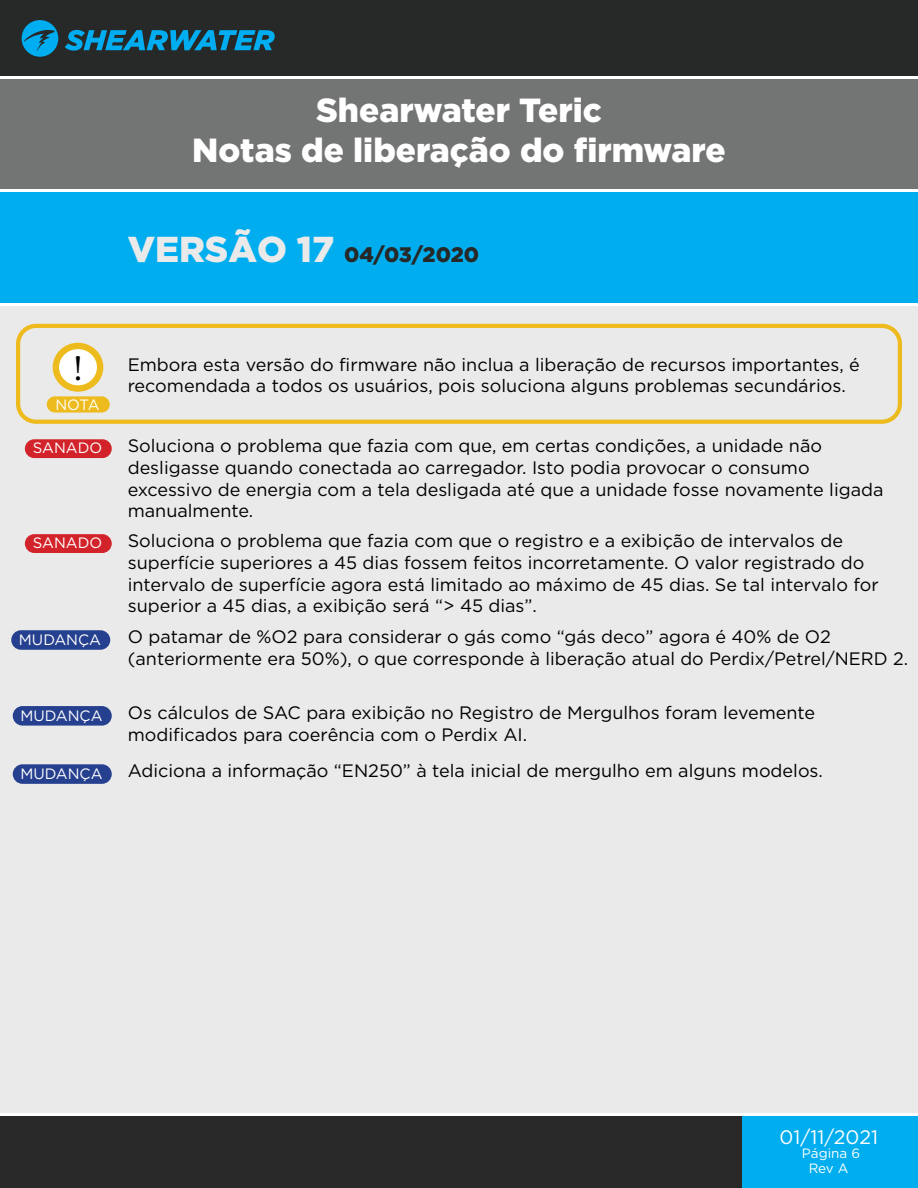
<style>
.page{position:relative;width:918px;height:1188px;background:#fff}
.page>*{position:absolute;margin:0;border:0;box-sizing:border-box;transform-origin:0 0}
.t1{font:36px "Minion Pro";color:#000}
.t2{font:900 33.45px/40.2px "Gotham HTF";color:#fff;text-align:center}
.t3{font:900 21px "Gotham HTF";color:#272828}
.t4{font:19.5px "Gotham HTF";color:#fff}
.t5{font:18px/21.6px "Gotham HTF";color:#000}
.t6{font:15px "Gotham";color:#fff}
.t7{font:15px "Gotham HTF";color:#fff}
.t8{font:13.5px "Gotham HTF";color:#fff}
.s1{font-size:36px;color:#eaeaea}
</style>
<div class="page">
<div style="left:0;top:0;width:918px;height:77px;background:#272828"></div>
<div style="left:0;top:1114px;width:918px;height:74px;background:#292929"></div>
<div style="left:0;top:305px;width:918px;height:809px;background:#eaeaea"></div>
<svg style="left:65px;top:30px;width:210px;height:21px"></svg>
<svg style="left:22px;top:20px;width:36px;height:37px"></svg>
<div style="left:0;top:191px;width:918px;height:114px;background:#00aeef"></div>
<div style="left:0;top:77px;width:918px;height:114px;background:#737474"></div>
<div style="left:742px;top:1114px;width:176px;height:74px;background:#00aeef"></div>
<hr style="left:0;top:76px;width:918px;height:3px;background:#fff">
<hr style="left:0;top:189px;width:918px;height:3px;background:#fff">
<hr style="left:0;top:303px;width:918px;height:3px;background:#fff">
<hr style="left:0;top:1113px;width:918px;height:3px;background:#fff">
<div style="left:26px;top:440px;width:85px;height:17px;background:#d2232a;border-radius:9px"></div>
<div style="left:25px;top:439px;width:87px;height:19px;border:2px solid #d2232a;border-radius:9px"></div>
<div style="left:12px;top:631px;width:98px;height:18px;background:#25408f;border-radius:9px"></div>
<div style="left:11px;top:630px;width:99px;height:20px;border:2px solid #25408f;border-radius:9px"></div>
<div style="left:16px;top:324px;width:886px;height:100px;border:4px solid #edbb1d;border-radius:18px"></div>
<svg style="left:56px;top:346px;width:44px;height:43px"></svg>
<div style="left:53px;top:343px;width:50px;height:49px;border:6px solid #edbb1d;border-radius:50%"></div>
<div style="left:48px;top:397px;width:61px;height:15px;background:#edbb1d;border-radius:7px"></div>
<div style="left:47px;top:396px;width:63px;height:17px;border:2px solid #edbb1d;border-radius:7px"></div>
<div style="left:26px;top:535px;width:85px;height:17px;background:#d2232a;border-radius:9px"></div>
<div style="left:25px;top:534px;width:87px;height:19px;border:2px solid #d2232a;border-radius:9px"></div>
<div style="left:14px;top:707px;width:97px;height:18px;background:#25408f;border-radius:9px"></div>
<div style="left:13px;top:706px;width:99px;height:20px;border:2px solid #25408f;border-radius:9px"></div>
<div style="left:14px;top:765px;width:97px;height:18px;background:#25408f;border-radius:9px"></div>
<div style="left:13px;top:764px;width:99px;height:20px;border:2px solid #25408f;border-radius:9px"></div>
<h2 class="t2" style="left:192px;top:89px;width:535px">Shearwater Teric<br>Notas de liberação do firmware</h2>
<p class="t3" style="left:128px;top:242px;width:353px"><span class="s1">VERSÃO 17</span> 04/03/2020</p>
<h1 class="t1" style="left:73px;top:345px;width:11px">!</h1>
<p class="t6" style="left:55px;top:395px;width:46px">NOTA</p>
<p class="t7" style="left:33px;top:440px;width:71px">SANADO</p>
<p class="t7" style="left:33px;top:535px;width:71px">SANADO</p>
<p class="t6" style="left:19px;top:630px;width:84px">MUDANÇA</p>
<p class="t6" style="left:20px;top:706px;width:84px">MUDANÇA</p>
<p class="t6" style="left:20px;top:764px;width:84px">MUDANÇA</p>
<p class="t5" style="left:128px;top:353px;width:734px">Embora esta versão do firmware não inclua a liberação de recursos importantes, é recomendada a todos os usuários, pois soluciona alguns problemas secundários.</p>
<p class="t5" style="left:128px;top:435px;width:757px">Soluciona o problema que fazia com que, em certas condições, a unidade não desligasse quando conectada ao carregador. Isto podia provocar o consumo excessivo de energia com a tela desligada até que a unidade fosse novamente ligada manualmente.</p>
<p class="t5" style="left:128px;top:530px;width:753px">Soluciona o problema que fazia com que o registro e a exibição de intervalos de superfície superiores a 45 dias fossem feitos incorretamente. O valor registrado do intervalo de superfície agora está limitado ao máximo de 45 dias. Se tal intervalo for superior a 45 dias, a exibição será “&gt; 45 dias”.</p>
<p class="t5" style="left:128px;top:626px;width:782px">O patamar de %O2 para considerar o gás como “gás deco” agora é 40% de O2 (anteriormente era 50%), o que corresponde à liberação atual do Perdix/Petrel/NERD 2.</p>
<p class="t5" style="left:128px;top:702px;width:689px">Os cálculos de SAC para exibição no Registro de Mergulhos foram levemente modificados para coerência com o Perdix AI.</p>
<p class="t5" style="left:128px;top:760px;width:697px">Adiciona a informação “EN250” à tela inicial de mergulho em alguns modelos.</p>
<p class="t4" style="left:780px;top:1126px;width:100px">01/11/2021</p>
<p class="t8" style="left:809px;top:1160px;width:41px">Rev A</p>
<p class="t8" style="left:802px;top:1146px;width:60px">Página 6</p>
</div>
